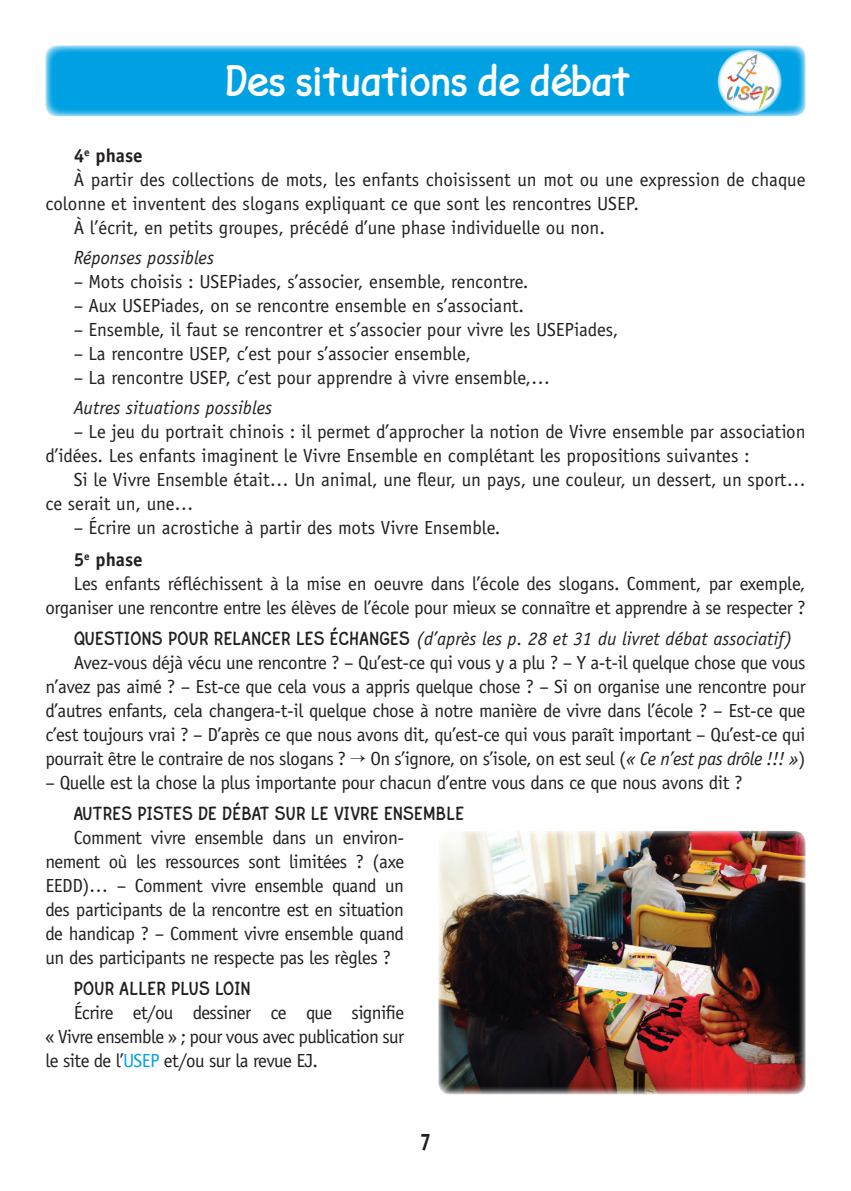
<style>
.page{position:relative;width:851px;height:1191px;background:#fff}
.page>*{position:absolute;margin:0;border:0;box-sizing:border-box;transform-origin:0 0}
.t1{font:44px "Finale Copyist Text Ext";letter-spacing:-.01em;color:#fff}
.t2{font:700 24px "Officina Sans";color:#231f20;scale:.85 1}
.t3{font:19px/24px "Officina Sans";color:#231f20}
.t4{font:19px/24px "Officina Sans";letter-spacing:-.02em;color:#231f20;text-align:right}
.t5{font:italic 19px "Officina Sans";color:#231f20}
.t6{font:19px "Finale Copyist Text Ext";letter-spacing:.02em;color:#231f20}
.t7{font:700 19px "Officina Sans";color:#231f20}
.s1{font-family:"Finale Copyist Text Ext";font-style:normal}
.s2{font-style:italic}
.s3{color:#00a1e3}
</style>
<div class="page">
<svg style="left:45px;top:45px;width:760px;height:71px;background:#11a7e4"></svg>
<img style="left:438px;top:831px;width:367px;height:263px">
<svg style="left:717px;top:50px;width:64px;height:64px"></svg>
<img style="left:726px;top:54px;width:48px;height:55px">
<p class="t1" style="left:225px;top:54px;width:407px">Des situations de débat</p>
<p class="t7" style="left:74px;top:144px;width:70px">4<sup>e</sup> phase</p>
<p class="t3" style="left:45px;top:168px;width:761px;text-indent:28px">À partir des collections de mots, les enfants choisissent un mot ou une expression de chaque colonne et inventent des slogans expliquant ce que sont les rencontres USEP.</p>
<p class="t3" style="left:74px;top:216px;width:533px">À l’écrit, en petits groupes, précédé d’une phase individuelle ou non.</p>
<p class="t5" style="left:74px;top:247px;width:142px">Réponses possibles</p>
<p class="t3" style="left:74px;top:270px;width:456px">– Mots choisis : USEPiades, s’associer, ensemble, rencontre.</p>
<p class="t3" style="left:74px;top:294px;width:452px">– Aux USEPiades, on se rencontre ensemble en s’associant.</p>
<p class="t3" style="left:74px;top:318px;width:546px">– Ensemble, il faut se rencontrer et s’associer pour vivre les USEPiades,</p>
<p class="t3" style="left:74px;top:342px;width:398px">– La rencontre USEP, c’est pour s’associer ensemble,</p>
<p class="t3" style="left:74px;top:366px;width:478px">– La rencontre USEP, c’est pour apprendre à vivre ensemble,…</p>
<p class="t5" style="left:74px;top:396px;width:200px">Autres situations possibles</p>
<p class="t3" style="left:45px;top:419px;width:761px;text-indent:28px">– Le jeu du portrait chinois : il permet d’approcher la notion de Vivre ensemble par association d’idées. Les enfants imaginent le Vivre Ensemble en complétant les propositions suivantes :</p>
<p class="t3" style="left:45px;top:467px;width:761px;text-indent:28px">Si le Vivre Ensemble était… Un animal, une fleur, un pays, une couleur, un dessert, un sport… ce serait un, une…</p>
<p class="t3" style="left:74px;top:515px;width:428px">– Écrire un acrostiche à partir des mots Vivre Ensemble.</p>
<p class="t7" style="left:74px;top:548px;width:70px">5<sup>e</sup> phase</p>
<p class="t4" style="left:45px;top:572px;width:761px">Les enfants réfléchissent à la mise en oeuvre dans l’école des slogans. Comment, par exemple, organiser une rencontre entre les élèves de l’école pour mieux se connaître et apprendre à se respecter ?</p>
<p class="t5" style="left:74px;top:627px;width:720px"><span class="s1">QUESTIONS POUR RELANCER LES ÉCHANGES</span> (d’après les p. 28 et 31 du livret débat associatif)</p>
<p class="t3" style="left:45px;top:650px;width:761px;text-align:justify;text-indent:28px">Avez-vous déjà vécu une rencontre ? – Qu’est-ce qui vous y a plu ? – Y a-t-il quelque chose que vous n’avez pas aimé ? – Est-ce que cela vous a appris quelque chose ? – Si on organise une rencontre pour d’autres enfants, cela changera-t-il quelque chose à notre manière de vivre dans l’école ? – Est-ce que c’est toujours vrai ? – D’après ce que nous avons dit, qu’est-ce qui vous paraît important – Qu’est-ce qui pourrait être le contraire de nos slogans ? → On s’ignore, on s’isole, on est seul (<span class="s2">« Ce n’est pas drôle !!! »</span>)</p>
<p class="t4" style="left:45px;top:770px;width:698px">– Quelle est la chose la plus importante pour chacun d’entre vous dans ce que nous avons dit ?</p>
<p class="t6" style="left:74px;top:801px;width:392px">AUTRES PISTES DE DÉBAT SUR LE VIVRE ENSEMBLE</p>
<p class="t3" style="left:45px;top:825px;width:360px;text-align:justify;text-indent:28px">Comment vivre ensemble dans un environ&shy;nement où les ressources sont limitées ? (axe EEDD)… – Comment vivre ensemble quand un des participants de la rencontre est en situation de handicap ? – Comment vivre ensemble quand un des participants ne respecte pas les règles ?</p>
<p class="t6" style="left:74px;top:976px;width:178px">POUR ALLER PLUS LOIN</p>
<p class="t3" style="left:45px;top:1000px;width:360px;text-align:justify;text-indent:28px">Écrire et/ou dessiner ce que signifie « Vivre ensemble » ; pour vous avec publication sur le site de l’<span class="s3">USEP</span> et/ou sur la revue EJ.</p>
<p class="t2" style="left:420px;top:1127px;width:15px">7</p>
</div>
